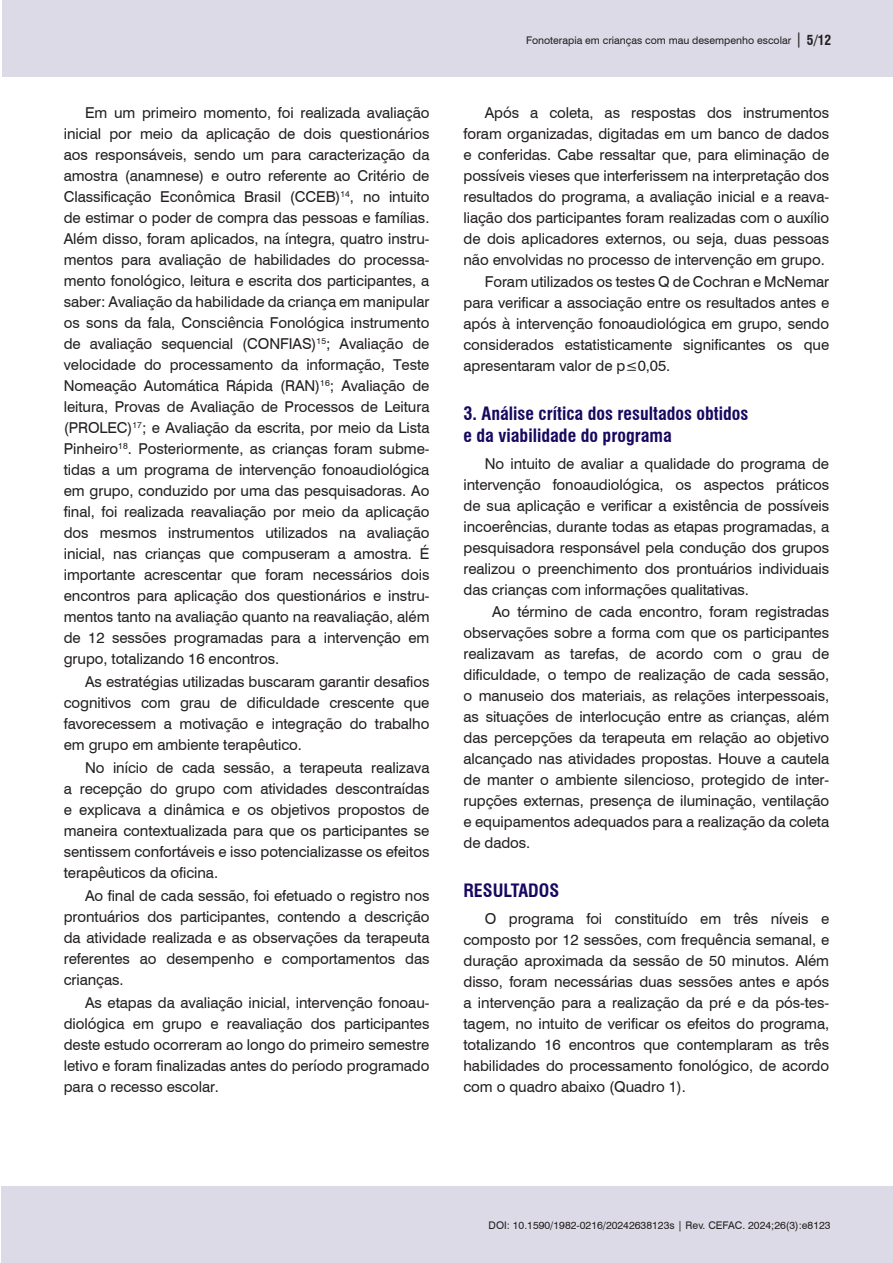
<style>
.page{position:relative;width:893px;height:1263px;background:#fff}
.page>*{position:absolute;margin:0;border:0;box-sizing:border-box;transform-origin:0 0}
.Nivel_2{font:700 condensed 18px/21.6px "Swiss 721 BT";color:#18085f}
.Nivel_1{font:700 condensed 18px "Swiss 721 BT";color:#18085f}
.Corpo_do_texto{font:15px/21px "Swiss 721 BT";letter-spacing:-.005em;color:#231f20;text-align:justify}
.t1{font:10.5px "Swiss 721 BT";color:#231f20}
.s1{font-size:15px}
.s2{font-weight:700;font-stretch:condensed;font-size:13.5px}
</style>
<div class="page">
<div style="left:1px;top:1186px;width:892px;height:77px;background:#dcdae7"></div>
<div style="left:2px;top:0;width:891px;height:77px;background:#dcdae7"></div>
<p class="Corpo_do_texto" style="left:64px;top:101px;width:367px;text-indent:21px">Em um primeiro momento, foi realizada avaliação inicial por meio da aplicação de dois questionários aos responsáveis, sendo um para caracterização da amostra (anamnese) e outro referente ao Critério de Classificação Econômica Brasil (CCEB)<sup>14</sup>, no intuito de estimar o poder de compra das pessoas e famílias.<br>Além disso, foram aplicados, na íntegra, quatro instru&shy;mentos para avaliação de habilidades do processa&shy;mento fonológico, leitura e escrita dos participantes, a saber: Avaliação da habilidade da criança em manipular os sons da fala, Consciência Fonológica instrumento de avaliação sequencial (CONFIAS)<sup>15</sup>; Avaliação de velocidade do processamento da informação, Teste Nomeação Automática Rápida (RAN)<sup>16</sup>; Avaliação de leitura, Provas de Avaliação de Processos de Leitura (PROLEC)<sup>17</sup>; e Avaliação da escrita, por meio da Lista Pinheiro<sup>18</sup>. Posteriormente, as crianças foram subme&shy;tidas a um programa de intervenção fonoaudiológica em grupo, conduzido por uma das pesquisadoras. Ao final, foi realizada reavaliação por meio da aplicação dos mesmos instrumentos utilizados na avaliação inicial, nas crianças que compuseram a amostra. É importante acrescentar que foram necessários dois encontros para aplicação dos questionários e instru&shy;mentos tanto na avaliação quanto na reavaliação, além de 12 sessões programadas para a intervenção em grupo, totalizando 16 encontros.</p>
<p class="Corpo_do_texto" style="left:64px;top:670px;width:367px;text-indent:21px">As estratégias utilizadas buscaram garantir desafios cognitivos com grau de dificuldade crescente que favorecessem a motivação e integração do trabalho em grupo em ambiente terapêutico.</p>
<p class="Corpo_do_texto" style="left:64px;top:756px;width:367px;text-indent:21px">No início de cada sessão, a terapeuta realizava a recepção do grupo com atividades descontraídas e explicava a dinâmica e os objetivos propostos de maneira contextualizada para que os participantes se sentissem confortáveis e isso potencializasse os efeitos terapêuticos da oficina.</p>
<p class="Corpo_do_texto" style="left:64px;top:884px;width:367px;text-indent:21px">Ao final de cada sessão, foi efetuado o registro nos prontuários dos participantes, contendo a descrição da atividade realizada e as observações da terapeuta referentes ao desempenho e comportamentos das crianças.</p>
<p class="Corpo_do_texto" style="left:64px;top:991px;width:367px;text-indent:21px">As etapas da avaliação inicial, intervenção fonoau&shy;diológica em grupo e reavaliação dos participantes deste estudo ocorreram ao longo do primeiro semestre letivo e foram finalizadas antes do período programado para o recesso escolar.</p>
<p class="t1" style="left:526px;top:33px;width:307px">Fonoterapia em crianças com mau desempenho escolar <span class="s1">|</span> <span class="s2">5/12</span></p>
<p class="Corpo_do_texto" style="left:463px;top:101px;width:367px;text-indent:21px">Após a coleta, as respostas dos instrumentos foram organizadas, digitadas em um banco de dados e conferidas. Cabe ressaltar que, para eliminação de possíveis vieses que interferissem na interpretação dos resultados do programa, a avaliação inicial e a reava&shy;liação dos participantes foram realizadas com o auxílio de dois aplicadores externos, ou seja, duas pessoas não envolvidas no processo de intervenção em grupo.</p>
<p class="Corpo_do_texto" style="left:463px;top:271px;width:367px;text-indent:21px">Foram utilizados os testes Q de Cochran e McNemar para verificar a associação entre os resultados antes e após à intervenção fonoaudiológica em grupo, sendo considerados estatisticamente significantes os que apresentaram valor de p≤0,05.</p>
<p class="Nivel_2" style="left:463px;top:403px;width:286px">3. Análise crítica dos resultados obtidos e da viabilidade do programa</p>
<p class="Corpo_do_texto" style="left:463px;top:452px;width:367px;text-indent:21px">No intuito de avaliar a qualidade do programa de intervenção fonoaudiológica, os aspectos práticos de sua aplicação e verificar a existência de possíveis incoerências, durante todas as etapas programadas, a pesquisadora responsável pela condução dos grupos realizou o preenchimento dos prontuários individuais das crianças com informações qualitativas.</p>
<p class="Corpo_do_texto" style="left:463px;top:601px;width:367px;text-indent:29px">Ao término de cada encontro, foram registradas observações sobre a forma com que os participantes realizavam as tarefas, de acordo com o grau de dificuldade, o tempo de realização de cada sessão, o manuseio dos materiais, as relações interpessoais, as situações de interlocução entre as crianças, além das percepções da terapeuta em relação ao objetivo alcançado nas atividades propostas. Houve a cautela de manter o ambiente silencioso, protegido de inter&shy;rupções externas, presença de iluminação, ventilação e equipamentos adequados para a realização da coleta de dados.</p>
<p class="Nivel_1" style="left:463px;top:879px;width:97px">RESULTADOS</p>
<p class="Corpo_do_texto" style="left:463px;top:907px;width:367px;text-indent:21px">O programa foi constituído em três níveis e composto por 12 sessões, com frequência semanal, e duração aproximada da sessão de 50 minutos. Além disso, foram necessárias duas sessões antes e após a intervenção para a realização da pré e da pós-tes&shy;tagem, no intuito de verificar os efeitos do programa, totalizando 16 encontros que contemplaram as três habilidades do processamento fonológico, de acordo com o quadro abaixo (Quadro 1).</p>
<p class="t1" style="left:489px;top:1218px;width:343px">DOI: 10.1590/1982-0216/20242638123s | Rev. CEFAC. 2024;26(3):e8123</p>
</div>
